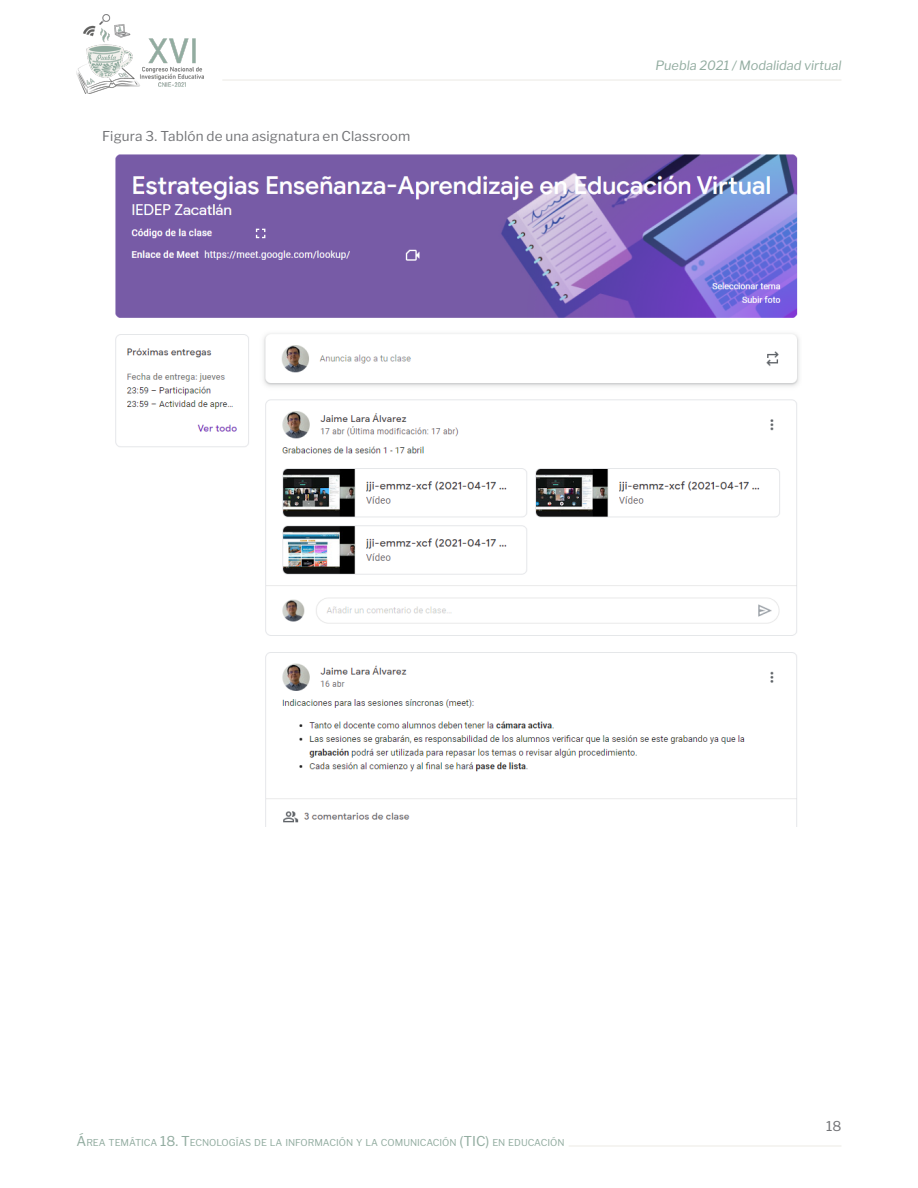
<style>
.page{position:relative;width:918px;height:1188px;background:#fff}
.page>*{position:absolute;margin:0;border:0;box-sizing:border-box;transform-origin:0 0}
.PIES_DE_IMAGEN{font:13.5px "Libre Franklin";letter-spacing:.01em;color:#727376}
.t1{font:13.5px "Libre Franklin";color:#727376}
.t2{font:italic 12.75px "Libre Franklin";color:#92aca0}
.t3{font:9.45px "Libre Franklin";color:#92aca0}
.s1{font-size:13.5px}
</style>
<div class="page">
<hr style="left:222px;top:79px;width:619px;height:2px;background:#f2f1ed">
<img style="left:77px;top:15px;width:126px;height:79px">
<hr style="left:569px;top:1145px;width:272px;height:2px;background:#f2f1ed">
<img style="left:115px;top:154px;width:684px;height:673px">
<p class="PIES_DE_IMAGEN" style="left:102px;top:128px;width:310px">Figura 3. Tablón de una asignatura en Classroom</p>
<h2 class="t2" style="left:655px;top:58px;width:187px">Puebla 2021 / Modalidad virtual</h2>
<p class="t3" style="left:77px;top:1137px;width:489px"><span class="s1">Á</span>REA TEMÁTICA <span class="s1">18. T</span>ECNOLOGÍAS DE LA INFORMACIÓN Y LA COMUNICACIÓN <span class="s1">(TIC)</span> EN EDUCACIÓN</p>
<h1 class="t1" style="left:826px;top:1118px;width:17px">18</h1>
</div>
